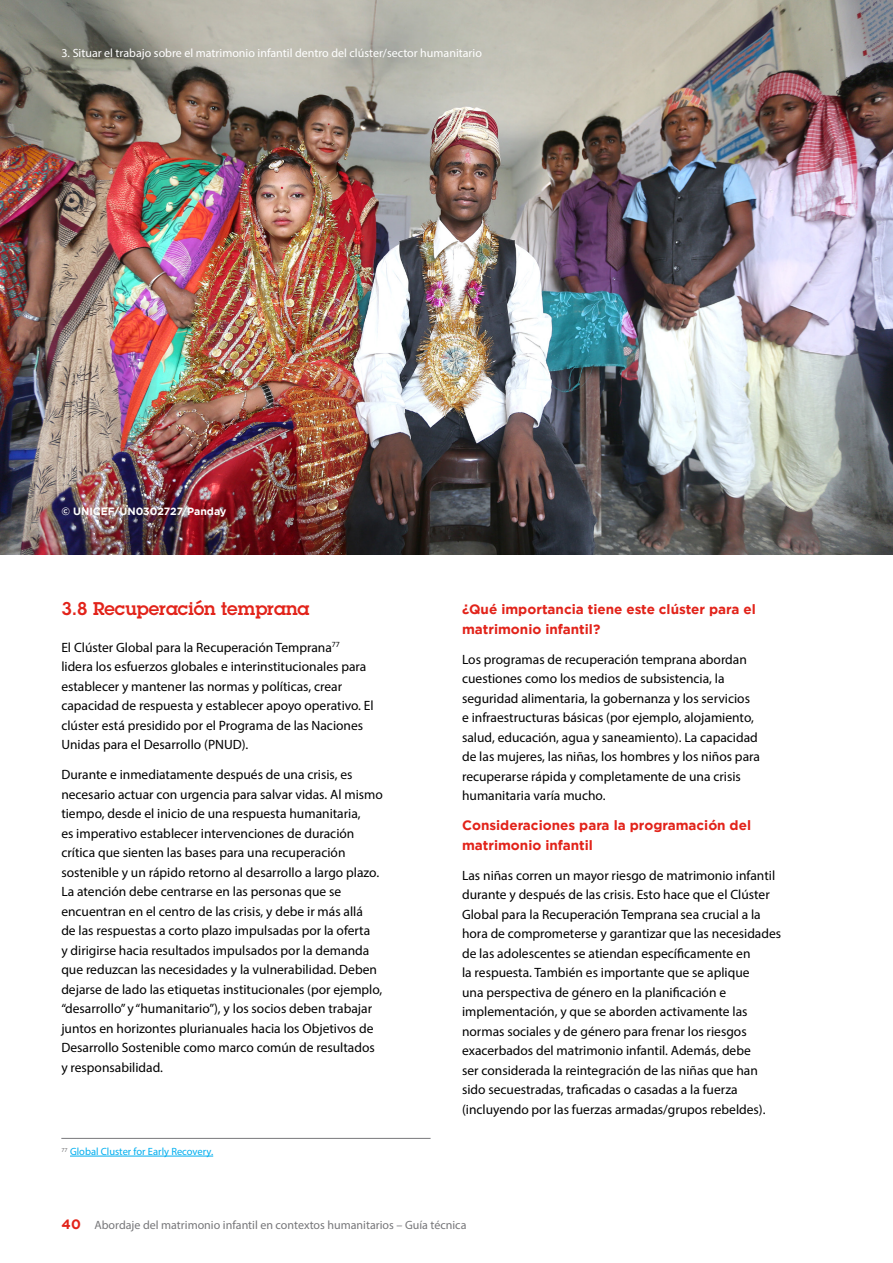
<style>
.page{position:relative;width:893px;height:1263px;background:#fff}
.page>*{position:absolute;margin:0;border:0;box-sizing:border-box;transform-origin:0 0}
.t1{font:600 18px "Lubalin Graph Std";color:#e2231a}
.t2{font:13.5px/19.5px "Myriad Pro";color:#000}
.t3{font:700 13.5px/19.5px "Gotham";color:#e2231a}
.t4{font:12px "Myriad Pro";color:#fff}
.t5{font:12px "Myriad Pro";color:#77777a}
.t6{font:10.5px "Myriad Pro";color:#00aeef}
.t7{font:700 10.5px "Gotham";color:#fff}
.s1{font-family:"Gotham";font-weight:700;font-size:13.5px;color:#e2231a}
</style>
<div class="page">
<img style="left:0;top:0;width:893px;height:554px">
<hr style="left:70px;top:1156px;width:143px;height:1px;background:#00aeef">
<hr style="left:61px;top:1138px;width:370px;height:1px;background:#77777a">
<p class="t4" style="left:62px;top:45px;width:422px">3. Situar el trabajo sobre el matrimonio infantil dentro del clúster/sector humanitario</p>
<p class="t7" style="left:61px;top:504px;width:166px">© UNICEF/UN0302727/Panday</p>
<h1 class="t1" style="left:61px;top:596px;width:250px">3.8 Recuperación temprana</h1>
<p class="t2" style="left:61px;top:637px;width:314px">El Clúster Global para la Recuperación Temprana<sup>77 </sup>lidera los esfuerzos globales e interinstitucionales para establecer y mantener las normas y políticas, crear capacidad de respuesta y establecer apoyo operativo. El clúster está presidido por el Programa de las Naciones Unidas para el Desarrollo (PNUD).</p>
<p class="t2" style="left:61px;top:764px;width:323px">Durante e inmediatamente después de una crisis, es necesario actuar con urgencia para salvar vidas. Al mismo tiempo, desde el inicio de una respuesta humanitaria,<br>es imperativo establecer intervenciones de duración crítica que sienten las bases para una recuperación sostenible y un rápido retorno al desarrollo a largo plazo.<br>La atención debe centrarse en las personas que se encuentran en el centro de las crisis, y debe ir más allá<br>de las respuestas a corto plazo impulsadas por la oferta<br>y dirigirse hacia resultados impulsados por la demanda que reduzcan las necesidades y la vulnerabilidad. Deben dejarse de lado las etiquetas institucionales (por ejemplo, “desarrollo” y “humanitario”), y los socios deben trabajar juntos en horizontes plurianuales hacia los Objetivos de Desarrollo Sostenible como marco común de resultados y responsabilidad.</p>
<p class="t6" style="left:62px;top:1145px;width:153px"><sup>77</sup> Global Cluster for Early Recovery.</p>
<p class="t3" style="left:462px;top:600px;width:295px">¿Qué importancia tiene este clúster para el matrimonio infantil?</p>
<p class="t2" style="left:462px;top:649px;width:299px">Los programas de recuperación temprana abordan cuestiones como los medios de subsistencia, la seguridad alimentaria, la gobernanza y los servicios e infraestructuras básicas (por ejemplo, alojamiento, salud, educación, agua y saneamiento). La capacidad de las mujeres, las niñas, los hombres y los niños para recuperarse rápida y completamente de una crisis humanitaria varía mucho.</p>
<p class="t3" style="left:462px;top:816px;width:290px">Consideraciones para la programación del matrimonio infantil</p>
<p class="t2" style="left:462px;top:865px;width:321px">Las niñas corren un mayor riesgo de matrimonio infantil durante y después de las crisis. Esto hace que el Clúster Global para la Recuperación Temprana sea crucial a la hora de comprometerse y garantizar que las necesidades de las adolescentes se atiendan específicamente en<br>la respuesta. También es importante que se aplique<br>una perspectiva de género en la planificación e implementación, y que se aborden activamente las normas sociales y de género para frenar los riesgos exacerbados del matrimonio infantil. Además, debe<br>ser considerada la reintegración de las niñas que han sido secuestradas, traficadas o casadas a la fuerza (incluyendo por las fuerzas armadas/grupos rebeldes).</p>
<p class="t5" style="left:62px;top:1218px;width:406px"><span class="s1">40</span> Abordaje del matrimonio infantil en contextos humanitarios – Guía técnica</p>
</div>
